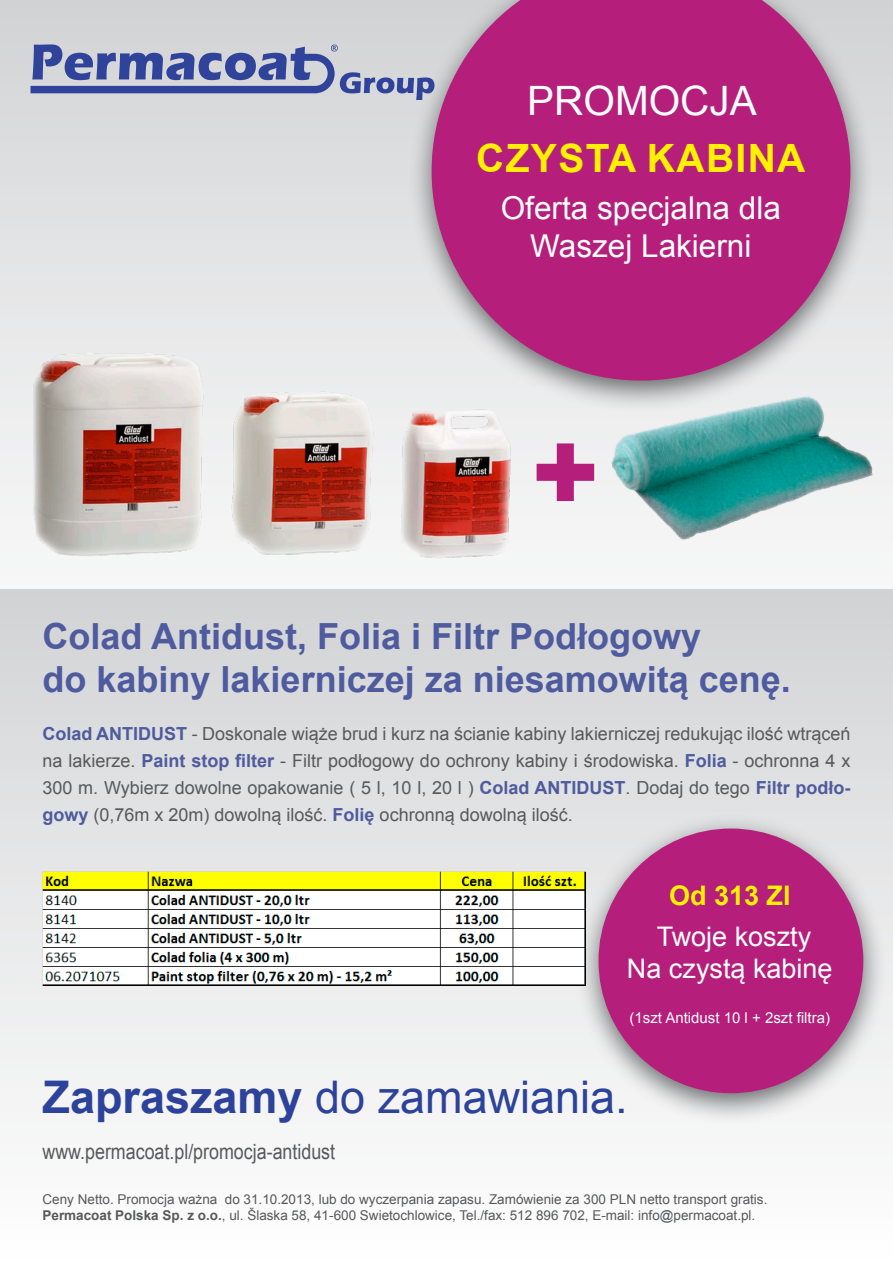
<style>
.page{position:relative;width:893px;height:1263px;background:#fff}
.page>*{position:absolute;margin:0;border:0;box-sizing:border-box;transform-origin:0 0}
.t1{font:900 108px "Arial";color:#b51f7b}
.t2{font:45px "Arial";color:#2d429b}
.t3{font:40.5px "Arial";color:#fff}
.t4{font:700 39px "Arial";letter-spacing:.035em;color:#fff100}
.t5{font:700 36px "Arial";color:#4e5b9e}
.t6{font:31.5px/37.8px "Arial";color:#fff;text-align:center}
.t7{font:27px/32.4px "Arial";color:#fff;text-align:center}
.t8{font:700 27px "Arial";color:#fff100}
.t9{font:21px "Arial";color:#57595b;scale:.85 1}
.t10{font:18px/27px "Arial";color:#57595b;text-align:justify}
.t11{font:15px "Arial";color:#fff}
.t12{font:13.5px "Arial";color:#57595b}
.s1{font-weight:700;color:#4e5b9e}
.s2{font-weight:700}
</style>
<div class="page">
<svg style="left:0;top:0;width:893px;height:590px"></svg>
<div style="left:0;top:590px;width:893px;height:673px;background:linear-gradient(to bottom,#d2d4d5,#fff)"></div>
<svg style="left:31px;top:44px;width:377px;height:56px;background:#969ec0"></svg>
<img style="left:608px;top:390px;width:271px;height:155px">
<img style="left:26px;top:325px;width:516px;height:265px">
<div style="left:575px;top:814px;width:312px;height:311px;background:#57595b;opacity:.89"></div>
<div style="left:598px;top:828px;width:265px;height:265px;background:#b51f7b;border-radius:50%"></div>
<img style="left:43px;top:872px;width:543px;height:114px">
<div style="left:408px;top:0;width:466px;height:413px;background:#57595b;opacity:.89"></div>
<svg style="left:432px;top:0;width:418px;height:381px;background:#b93d89"></svg>
<p class="t3" style="left:527px;top:73px;width:231px">PROMOCJA</p>
<p class="t4" style="left:476px;top:131px;width:331px">CZYSTA KABINA</p>
<p class="t6" style="left:501px;top:189px;width:282px">Oferta specjalna dla<br>Waszej Lakierni</p>
<p class="t1" style="left:530px;top:394px;width:73px">+</p>
<p class="t5" style="left:43px;top:611px;width:660px">Colad Antidust, Folia i Filtr Podłogowy</p>
<p class="t5" style="left:43px;top:654px;width:750px">do kabiny lakierniczej za niesamowitą cenę.</p>
<p class="t10" style="left:43px;top:720px;width:809px"><span class="s1">Colad ANTIDUST</span> - Doskonale wiąże brud i kurz na ścianie kabiny lakierniczej redukując ilość wtrąceń na lakierze. <span class="s1">Paint stop filter</span> - Filtr podłogowy do ochrony kabiny i środowiska. <span class="s1">Folia</span> - ochronna 4 x 300 m. Wybierz dowolne opakowanie ( 5 l, 10 l, 20 l ) <span class="s1">Colad ANTIDUST</span>. Dodaj do tego <span class="s1">Filtr podło&shy;gowy</span> (0,76m x 20m) dowolną ilość. <span class="s1">Folię</span> ochronną dowolną ilość.</p>
<p class="t8" style="left:669px;top:876px;width:123px">Od 313 Zl</p>
<p class="t7" style="left:627px;top:920px;width:207px">Twoje koszty<br>Na czystą kabinę</p>
<p class="t11" style="left:629px;top:1007px;width:202px">(1szt Antidust 10 l + 2szt filtra)</p>
<p class="t2" style="left:43px;top:1066px;width:587px"><span class="s2">Zapraszamy</span> do zamawiania.</p>
<p class="t9" style="left:43px;top:1137px;width:346px">www.permacoat.pl/promocja-antidust</p>
<p class="t12" style="left:43px;top:1190px;width:726px">Ceny Netto. Promocja ważna do 31.10.2013, lub do wyczerpania zapasu. Zamówienie za 300 PLN netto transport gratis.</p>
<p class="t12" style="left:43px;top:1206px;width:714px"><span class="s2">Permacoat Polska Sp. z o.o.</span>, ul. Šlaska 58, 41-600 Swietochlowice, Tel./fax: 512 896 702, E-mail: info@permacoat.pl.</p>
</div>
